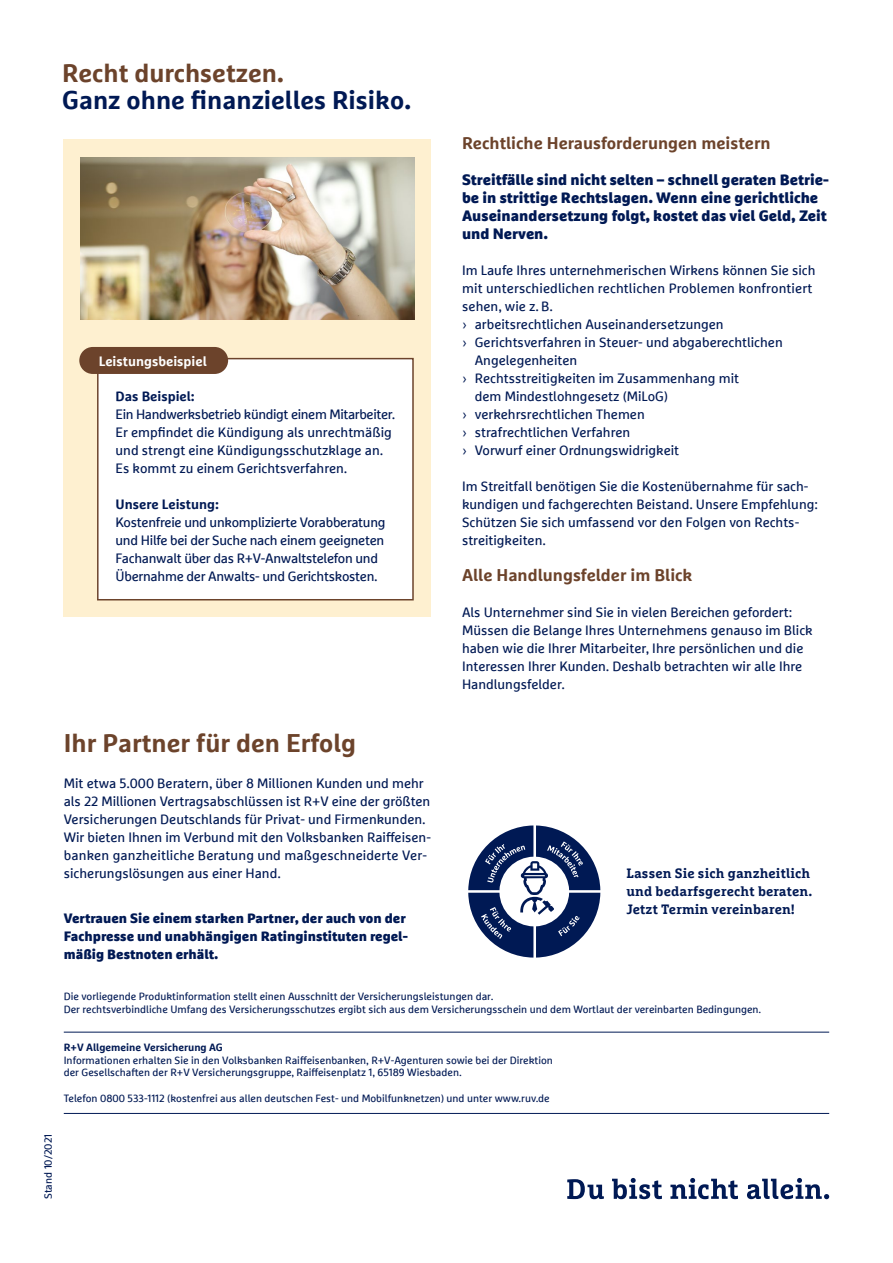
<style>
.page{position:relative;width:893px;height:1263px;background:#fff}
.page>*{position:absolute;margin:0;border:0;box-sizing:border-box;transform-origin:0 0}
.t1{font:700 25.5px "Marselisfor Ru V";color:#6c432b}
.t2{font:700 25.5px "Marselisfor Ru V";color:#001954}
.t3{font:700 16.95px "Marselisfor Ru V";color:#6c432b}
.t4{font:900 15px/18px "Marselisfor Ru V";color:#001954}
.t5{font:13.5px/18px "Marselisfor Ru V";color:#001954}
.t6{font:13.5px/18px "Marselisfor Ru V";letter-spacing:-.02em;color:#001954}
.t7{font:900 13.5px/18px "Marselisfor Ru V";color:#001954}
.t8{font:700 13.5px/18px "Marselisfor Ru V Slab";letter-spacing:.01em;color:#001954}
.t9{font:700 13.5px "Marselisfor Ru V";color:#001954}
.t10{font:700 13.5px "Marselisfor Ru V";color:#fff}
.t11{font:10.5px/12.6px "Marselisfor Ru V";color:#001954}
.t12{font:700 10.5px "Marselisfor Ru V";color:#001954}
.s1{font-family:"Marselisfor Ru V Slab"}
</style>
<div class="page">
<div style="left:64px;top:140px;width:367px;height:477px;background:#fef0d0"></div>
<hr style="left:64px;top:1113px;width:765px;height:1px;background:#001954">
<hr style="left:64px;top:1032px;width:765px;height:1px;background:#001954">
<img style="left:81px;top:158px;width:333px;height:162px">
<svg style="left:567px;top:1179px;width:37px;height:20px"></svg>
<svg style="left:612px;top:1178px;width:50px;height:21px"></svg>
<svg style="left:670px;top:1178px;width:68px;height:21px"></svg>
<svg style="left:747px;top:1178px;width:82px;height:21px"></svg>
<svg style="left:468px;top:825px;width:132px;height:132px"></svg>
<div style="left:98px;top:359px;width:315px;height:241px;background:#fff"></div>
<div style="left:97px;top:358px;width:317px;height:242px;border:2px solid #6c432b"></div>
<div style="left:79px;top:347px;width:149px;height:27px;background:#6c432b;border-radius:14px"></div>
<h1 class="t1" style="left:62px;top:57px;width:223px">Recht durchsetzen.</h1>
<h1 class="t2" style="left:62px;top:84px;width:351px">Ganz ohne finanzielles Risiko.</h1>
<p class="t10" style="left:99px;top:353px;width:109px">Leistungsbeispiel</p>
<p class="t9" style="left:116px;top:388px;width:81px">Das Beispiel:</p>
<p class="t5" style="left:116px;top:405px;width:281px">Ein Handwerksbetrieb kündigt einem Mitarbeiter.<br>Er empfindet die Kündigung als unrechtmäßig und strengt eine Kündigungsschutzklage an.<br>Es kommt zu einem Gerichtsverfahren.</p>
<p class="t9" style="left:116px;top:496px;width:105px">Unsere Leistung:</p>
<p class="t6" style="left:116px;top:513px;width:271px">Kostenfreie und unkomplizierte Vorabberatung und Hilfe bei der Suche nach einem geeigneten Fachanwalt über das R+V-Anwaltstelefon und Übernahme der Anwalts- und Gerichtskosten.</p>
<p class="t3" style="left:462px;top:132px;width:310px">Rechtliche Herausforderungen meistern</p>
<p class="t4" style="left:462px;top:170px;width:368px">Streitfälle sind nicht selten – schnell geraten Betrie&shy;be in strittige Rechtslagen. Wenn eine gerichtliche Auseinandersetzung folgt, kostet das viel Geld, Zeit und Nerven.</p>
<p class="t5" style="left:462px;top:261px;width:355px">Im Laufe Ihres unternehmerischen Wirkens können Sie sich</p>
<p class="t5" style="left:462px;top:279px;width:352px">mit unterschiedlichen rechtlichen Problemen konfrontiert</p>
<p class="t5" style="left:462px;top:297px;width:92px">sehen, wie z. B.</p>
<p class="t5" style="left:462px;top:315px;width:263px"><span class="s1">›</span> arbeitsrechtlichen Auseinandersetzungen</p>
<p class="t5" style="left:462px;top:333px;width:322px"><span class="s1">›</span> Gerichtsverfahren in Steuer- und abgaberechtlichen</p>
<p class="t5" style="left:475px;top:351px;width:104px">Angelegenheiten</p>
<p class="t5" style="left:462px;top:369px;width:278px"><span class="s1">›</span> Rechtsstreitigkeiten im Zusammenhang mit</p>
<p class="t5" style="left:475px;top:387px;width:195px">dem Mindestlohngesetz (MiLoG)</p>
<p class="t5" style="left:462px;top:405px;width:184px"><span class="s1">›</span> verkehrsrechtlichen Themen</p>
<p class="t5" style="left:462px;top:423px;width:170px"><span class="s1">›</span> strafrechtlichen Verfahren</p>
<p class="t5" style="left:462px;top:441px;width:219px"><span class="s1">›</span> Vorwurf einer Ordnungswidrigkeit</p>
<p class="t5" style="left:462px;top:477px;width:357px">Im Streitfall benötigen Sie die Kostenübernahme für sach&shy;kundigen und fachgerechten Beistand. Unsere Empfehlung:<br>Schützen Sie sich umfassend vor den Folgen von Rechts&shy;streitigkeiten.</p>
<p class="t3" style="left:462px;top:564px;width:232px">Alle Handlungsfelder im Blick</p>
<p class="t5" style="left:462px;top:603px;width:352px">Als Unternehmer sind Sie in vielen Bereichen gefordert:<br>Müssen die Belange Ihres Unternehmens genauso im Blick haben wie die Ihrer Mitarbeiter, Ihre persönlichen und die Interessen Ihrer Kunden. Deshalb betrachten wir alle Ihre Handlungsfelder.</p>
<h1 class="t1" style="left:64px;top:727px;width:294px">Ihr Partner für den Erfolg</h1>
<p class="t5" style="left:64px;top:774px;width:368px">Mit etwa 5.000 Beratern, über 8 Millionen Kunden und mehr als 22 Millionen Vertragsabschlüssen ist R+V eine der größten Versicherungen Deutschlands für Privat- und Firmenkunden.<br>Wir bieten Ihnen im Verbund mit den Volksbanken Raiffeisen&shy;banken ganzheitliche Beratung und maßgeschneiderte Ver&shy;sicherungslösungen aus einer Hand.</p>
<p class="t7" style="left:64px;top:909px;width:346px">Vertrauen Sie einem starken Partner, der auch von der<br>Fachpresse und unabhängigen Ratinginstituten regel&shy;mäßig Bestnoten erhält.</p>
<p class="t8" style="left:626px;top:864px;width:187px">Lassen Sie sich ganzheitlich und bedarfsgerecht beraten.<br>Jetzt Termin vereinbaren!</p>
<p class="t11" style="left:64px;top:990px;width:699px">Die vorliegende Produktinformation stellt einen Ausschnitt der Versicherungsleistungen dar.<br>Der rechtsverbindliche Umfang des Versicherungsschutzes ergibt sich aus dem Versicherungsschein und dem Wortlaut der vereinbarten Bedingungen.</p>
<p class="t12" style="left:64px;top:1041px;width:161px">R+V Allgemeine Versicherung AG</p>
<p class="t11" style="left:64px;top:1054px;width:491px">Informationen erhalten Sie in den Volksbanken Raiffeisenbanken, R+V-Agenturen sowie bei der Direktion der Gesellschaften der R+V Versicherungsgruppe, Raiffeisenplatz 1, 65189 Wiesbaden.</p>
<p class="t11" style="left:64px;top:1091px;width:487px">Telefon 0800 533-1112 (kostenfrei aus allen deutschen Fest- und Mobilfunknetzen) und unter www.ruv.de</p>
<p class="t11" style="left:42px;top:1199px;width:67px;rotate:-90deg">Stand 10/2021</p>
</div>
